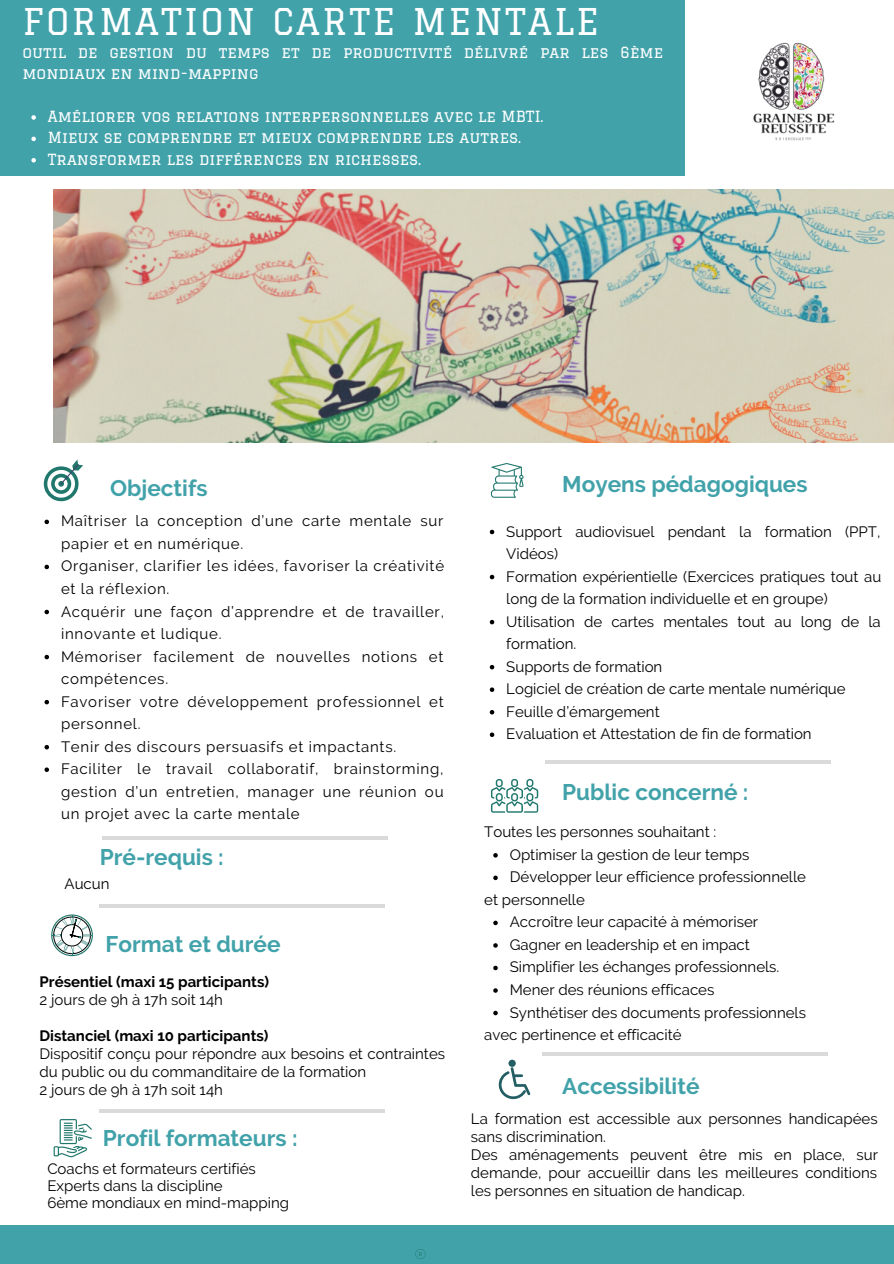
<style>
.page{position:relative;width:894px;height:1264px;background:#fff}
.page>*{position:absolute;margin:0;border:0;box-sizing:border-box;transform-origin:0 0}
.t1{font:36px "Graduate";letter-spacing:.06em;color:#fff}
.t2{font:700 22.5px "Raleway";color:#42a2aa}
.t3{font:15px/22.5px "Raleway";color:#000}
.t4{font:15px/22.5px "Raleway";letter-spacing:.05em;color:#000}
.t5{font:15px/21.5px "Graduate";color:#fff}
.t6{font:700 15px "Raleway";color:#000}
</style>
<div class="page">
<div style="left:0;top:0;width:684px;height:176px;background:#42a2aa"></div>
<div style="left:0;top:1225px;width:893px;height:38px;background:#42a2aa"></div>
<hr style="left:545px;top:760px;width:285px;height:3px;background:#000">
<hr style="left:103px;top:836px;width:285px;height:3px;background:#000">
<hr style="left:542px;top:1052px;width:285px;height:3px;background:#000">
<hr style="left:100px;top:904px;width:285px;height:3px;background:#000">
<img style="left:54px;top:189px;width:839px;height:254px">
<img style="left:753px;top:42px;width:82px;height:99px">
<svg style="left:415px;top:1249px;width:10px;height:10px"></svg>
<svg style="left:44px;top:459px;width:39px;height:42px"></svg>
<svg style="left:489px;top:529px;width:5px;height:5px"></svg>
<svg style="left:489px;top:575px;width:5px;height:4px"></svg>
<svg style="left:489px;top:620px;width:5px;height:4px"></svg>
<svg style="left:489px;top:665px;width:5px;height:4px"></svg>
<svg style="left:489px;top:687px;width:5px;height:5px"></svg>
<svg style="left:489px;top:710px;width:5px;height:4px"></svg>
<svg style="left:489px;top:732px;width:5px;height:5px"></svg>
<svg style="left:498px;top:1067px;width:32px;height:32px"></svg>
<div style="left:508px;top:1059px;width:7px;height:7px;background:#225e64;border-radius:50%"></div>
<svg style="left:51px;top:914px;width:42px;height:42px"></svg>
<svg style="left:100px;top:1109px;width:285px;height:3px"></svg>
<svg style="left:491px;top:463px;width:32px;height:35px"></svg>
<svg style="left:491px;top:779px;width:47px;height:33px"></svg>
<svg style="left:54px;top:1119px;width:38px;height:38px"></svg>
<svg style="left:31px;top:115px;width:5px;height:5px"></svg>
<svg style="left:31px;top:137px;width:5px;height:4px"></svg>
<svg style="left:31px;top:158px;width:5px;height:4px"></svg>
<svg style="left:44px;top:519px;width:5px;height:5px"></svg>
<svg style="left:44px;top:564px;width:5px;height:5px"></svg>
<svg style="left:44px;top:609px;width:5px;height:5px"></svg>
<svg style="left:44px;top:654px;width:5px;height:5px"></svg>
<svg style="left:44px;top:700px;width:5px;height:4px"></svg>
<svg style="left:44px;top:745px;width:5px;height:4px"></svg>
<svg style="left:44px;top:767px;width:5px;height:5px"></svg>
<svg style="left:493px;top:853px;width:4px;height:4px"></svg>
<svg style="left:493px;top:875px;width:4px;height:5px"></svg>
<svg style="left:493px;top:920px;width:4px;height:5px"></svg>
<svg style="left:493px;top:943px;width:4px;height:4px"></svg>
<svg style="left:493px;top:965px;width:4px;height:5px"></svg>
<svg style="left:493px;top:988px;width:4px;height:4px"></svg>
<svg style="left:493px;top:1010px;width:4px;height:5px"></svg>
<p class="t1" style="left:22px;top:0;width:578px">FORMATION CARTE MENTALE</p>
<p class="t5" style="left:22px;top:41px;width:642px">outil de gestion du temps et de productivité délivré par les 6ème mondiaux en mind-mapping</p>
<p class="t5" style="left:48px;top:105px;width:497px">Améliorer vos relations interpersonnelles avec le MBTI.</p>
<p class="t5" style="left:48px;top:127px;width:474px">Mieux se comprendre et mieux comprendre les autres.</p>
<p class="t5" style="left:48px;top:148px;width:375px">Transformer les différences en richesses.</p>
<p class="t2" style="left:110px;top:474px;width:99px">Objectifs</p>
<p class="t2" style="left:562px;top:471px;width:247px">Moyens pédagogiques</p>
<p class="t4" style="left:61px;top:510px;width:384px">Maîtriser la conception d’une carte mentale sur papier et en numérique.</p>
<p class="t4" style="left:61px;top:555px;width:384px">Organiser, clarifier les idées, favoriser la créativité et la réflexion.</p>
<p class="t4" style="left:61px;top:600px;width:384px">Acquérir une façon d’apprendre et de travailler, innovante et ludique.</p>
<p class="t4" style="left:61px;top:645px;width:384px">Mémoriser facilement de nouvelles notions et compétences.</p>
<p class="t4" style="left:61px;top:690px;width:384px">Favoriser votre développement professionnel et personnel.</p>
<p class="t4" style="left:61px;top:735px;width:336px">Tenir des discours persuasifs et impactants.</p>
<p class="t3" style="left:61px;top:757px;width:384px;text-align:justify">Faciliter le travail collaboratif, brainstorming, gestion d’un entretien, manager une réunion ou un projet avec la carte mentale</p>
<p class="t2" style="left:100px;top:844px;width:125px">Pré-requis :</p>
<p class="t3" style="left:64px;top:872px;width:46px">Aucun</p>
<p class="t2" style="left:105px;top:931px;width:176px">Format et durée</p>
<p class="t6" style="left:39px;top:972px;width:231px">Présentiel (maxi 15 participants)</p>
<p class="t3" style="left:39px;top:988px;width:185px">2 jours de 9h à 17h soit 14h</p>
<p class="t6" style="left:39px;top:1026px;width:230px">Distanciel (maxi 10 participants)</p>
<p class="t3" style="left:39px;top:1044px;width:407px;line-height:18px">Dispositif conçu pour répondre aux besoins et contraintes du public ou du commanditaire de la formation</p>
<p class="t3" style="left:39px;top:1078px;width:185px">2 jours de 9h à 17h soit 14h</p>
<p class="t2" style="left:103px;top:1125px;width:196px">Profil formateurs :</p>
<p class="t3" style="left:47px;top:1157px;width:210px">Coachs et formateurs certifiés</p>
<p class="t3" style="left:47px;top:1174px;width:177px">Experts dans la discipline</p>
<p class="t3" style="left:47px;top:1190px;width:243px">6ème mondiaux en mind-mapping</p>
<p class="t3" style="left:506px;top:520px;width:375px">Support audiovisuel pendant la formation (PPT,<br>Vidéos)</p>
<p class="t3" style="left:506px;top:565px;width:376px">Formation expérientielle (Exercices pratiques tout au long de la formation individuelle et en groupe)</p>
<p class="t3" style="left:506px;top:610px;width:375px">Utilisation de cartes mentales tout au long de la formation.</p>
<p class="t3" style="left:506px;top:655px;width:157px">Supports de formation</p>
<p class="t3" style="left:506px;top:677px;width:341px">Logiciel de création de carte mentale numérique</p>
<p class="t3" style="left:506px;top:700px;width:155px">Feuille d’émargement</p>
<p class="t3" style="left:506px;top:722px;width:307px">Evaluation et Attestation de fin de formation</p>
<p class="t2" style="left:562px;top:779px;width:188px">Public concerné :</p>
<p class="t3" style="left:484px;top:820px;width:233px">Toutes les personnes souhaitant :</p>
<p class="t3" style="left:509px;top:843px;width:241px">Optimiser la gestion de leur temps</p>
<p class="t3" style="left:509px;top:865px;width:297px">Développer leur efficience professionnelle</p>
<p class="t3" style="left:509px;top:910px;width:250px">Accroître leur capacité à mémoriser</p>
<p class="t3" style="left:509px;top:933px;width:241px">Gagner en leadership et en impact</p>
<p class="t3" style="left:509px;top:955px;width:271px">Simplifier les échanges professionnels.</p>
<p class="t3" style="left:509px;top:978px;width:206px">Mener des réunions efficaces</p>
<p class="t3" style="left:509px;top:1001px;width:298px">Synthétiser des documents professionnels</p>
<p class="t3" style="left:484px;top:888px;width:102px">et personnelle</p>
<p class="t3" style="left:484px;top:1023px;width:199px">avec pertinence et efficacité</p>
<p class="t2" style="left:562px;top:1072px;width:139px">Accessibilité</p>
<p class="t3" style="left:471px;top:1109px;width:408px;line-height:18px">La formation est accessible aux personnes handicapées sans discrimination.</p>
<p class="t3" style="left:471px;top:1145px;width:408px;line-height:18px;text-align:justify">Des aménagements peuvent être mis en place, sur demande, pour accueillir dans les meilleures conditions les personnes en situation de handicap.</p>
</div>
